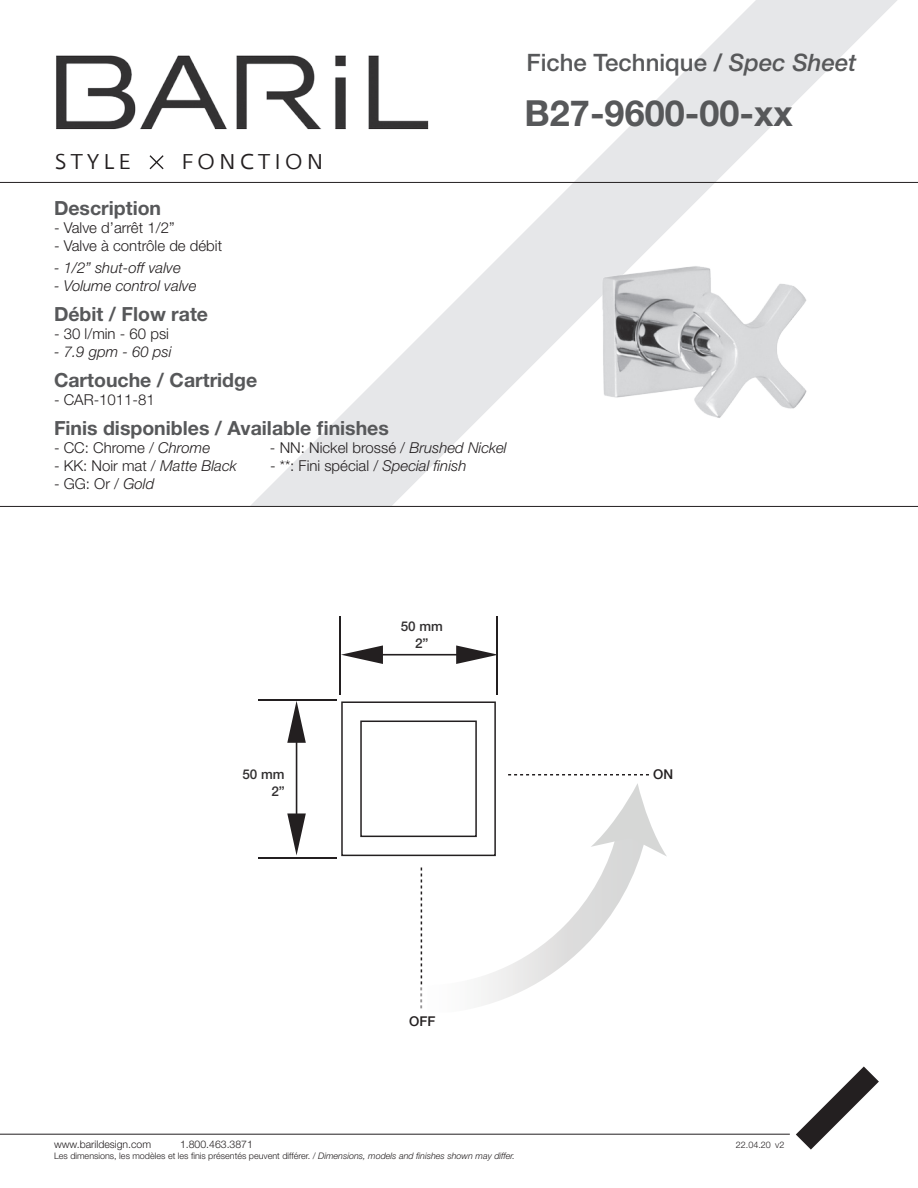
<style>
.page{position:relative;width:918px;height:1188px;background:#fff}
.page>*{position:absolute;margin:0;border:0;box-sizing:border-box;transform-origin:0 0}
.t1{font:700 36px "Helvetica Neue LT Std";color:#57585a}
.t2{font:500 24px "Helvetica Neue LT Std";color:#57585a}
.t3{font:21.3px "Fedra Sans Greek Book TF";letter-spacing:.2em;color:#231f20}
.t4{font:700 19.5px "Helvetica Neue LT Std";color:#57585a}
.t5{font:300 15px "Helvetica Neue LT Std";color:#231f20}
.t6{font:italic 300 15px "Helvetica Neue LT Std";color:#231f20}
.t7{font:500 13.5px/16.4px "Helvetica Neue LT Std";color:#312f30;text-align:center}
.t8{font:500 13.5px "Helvetica Neue LT Std";color:#231f20}
.t9{font:300 10.5px "Helvetica Neue LT Std";color:#231f20}
.t10{font:300 9px "Helvetica Neue LT Std";color:#231f20}
.s1{font-style:italic}
</style>
<div class="page">
<svg style="left:250px;top:0;width:648px;height:506px"></svg>
<img style="left:54px;top:54px;width:378px;height:128px">
<svg style="left:148px;top:154px;width:17px;height:17px"></svg>
<hr style="left:0;top:182px;width:918px;height:1px;background:#231f20">
<hr style="left:0;top:506px;width:918px;height:1px;background:#231f20">
<hr style="left:0;top:1134px;width:790px;height:1px;background:#231f20">
<svg style="left:796px;top:1066px;width:83px;height:84px"></svg>
<img style="left:540px;top:182px;width:324px;height:324px">
<svg style="left:508px;top:774px;width:141px;height:1px"></svg>
<svg style="left:341px;top:645px;width:156px;height:19px"></svg>
<hr style="left:339px;top:616px;width:2px;height:79px;background:#231f20">
<hr style="left:497px;top:616px;width:1px;height:79px;background:#231f20">
<svg style="left:287px;top:701px;width:19px;height:154px"></svg>
<hr style="left:258px;top:699px;width:79px;height:2px;background:#231f20">
<hr style="left:258px;top:857px;width:79px;height:1px;background:#231f20">
<div style="left:341px;top:701px;width:155px;height:155px;border:2px solid #231f20"></div>
<div style="left:360px;top:721px;width:117px;height:116px;border:2px solid #231f20"></div>
<svg style="left:421px;top:783px;width:246px;height:226px"></svg>
<h2 class="t2" style="left:526px;top:48px;width:331px">Fiche Technique / <span class="s1">Spec Sheet</span></h2>
<h3 class="t3" style="left:55px;top:151px;width:77px">STYLE</h3>
<h3 class="t3" style="left:181px;top:151px;width:144px">FONCTION</h3>
<p class="t4" style="left:54px;top:196px;width:109px">Description</p>
<p class="t5" style="left:54px;top:218px;width:122px">- Valve d’arrêt 1/2”</p>
<p class="t5" style="left:54px;top:236px;width:170px">- Valve à contrôle de débit</p>
<p class="t6" style="left:54px;top:259px;width:128px">- 1/2” shut-off valve</p>
<p class="t6" style="left:54px;top:277px;width:144px">- Volume control valve</p>
<p class="t4" style="left:54px;top:302px;width:156px">Débit / Flow rate</p>
<p class="t5" style="left:54px;top:325px;width:117px">- 30 l/min - 60 psi</p>
<p class="t6" style="left:54px;top:343px;width:119px">- 7.9 gpm - 60 psi</p>
<p class="t4" style="left:54px;top:368px;width:205px">Cartouche / Cartridge</p>
<p class="t5" style="left:54px;top:391px;width:102px">- CAR-1011-81</p>
<p class="t4" style="left:54px;top:416px;width:336px">Finis disponibles / Available finishes</p>
<p class="t5" style="left:54px;top:439px;width:158px">- CC: Chrome / <span class="s1">Chrome</span></p>
<p class="t5" style="left:270px;top:439px;width:238px">- NN: Nickel brossé / <span class="s1">Brushed Nickel</span></p>
<p class="t5" style="left:54px;top:457px;width:184px">- KK: Noir mat / <span class="s1">Matte Black</span></p>
<p class="t5" style="left:270px;top:457px;width:198px">- **: Fini spécial / <span class="s1">Special finish</span></p>
<p class="t5" style="left:54px;top:475px;width:102px">- GG: Or / <span class="s1">Gold</span></p>
<p class="t1" style="left:525px;top:91px;width:270px">B27-9600-00-xx</p>
<p class="t7" style="left:242px;top:765px;width:44px;line-height:17px;text-align:right">50 mm<br>2”</p>
<p class="t7" style="left:401px;top:618px;width:44px">50 mm<br>2”</p>
<p class="t8" style="left:653px;top:766px;width:22px">ON</p>
<p class="t8" style="left:409px;top:1013px;width:28px">OFF</p>
<p class="t9" style="left:54px;top:1138px;width:99px">www.barildesign.com</p>
<p class="t9" style="left:180px;top:1138px;width:74px">1.800.463.3871</p>
<p class="t10" style="left:736px;top:1139px;width:37px">22.04.20</p>
<p class="t10" style="left:54px;top:1150px;width:463px">Les dimensions, les modèles et les finis présentés peuvent différer. / <span class="s1">Dimensions, models and finishes shown may differ.</span></p>
<p class="t10" style="left:775px;top:1140px;width:11px">v2</p>
</div>
